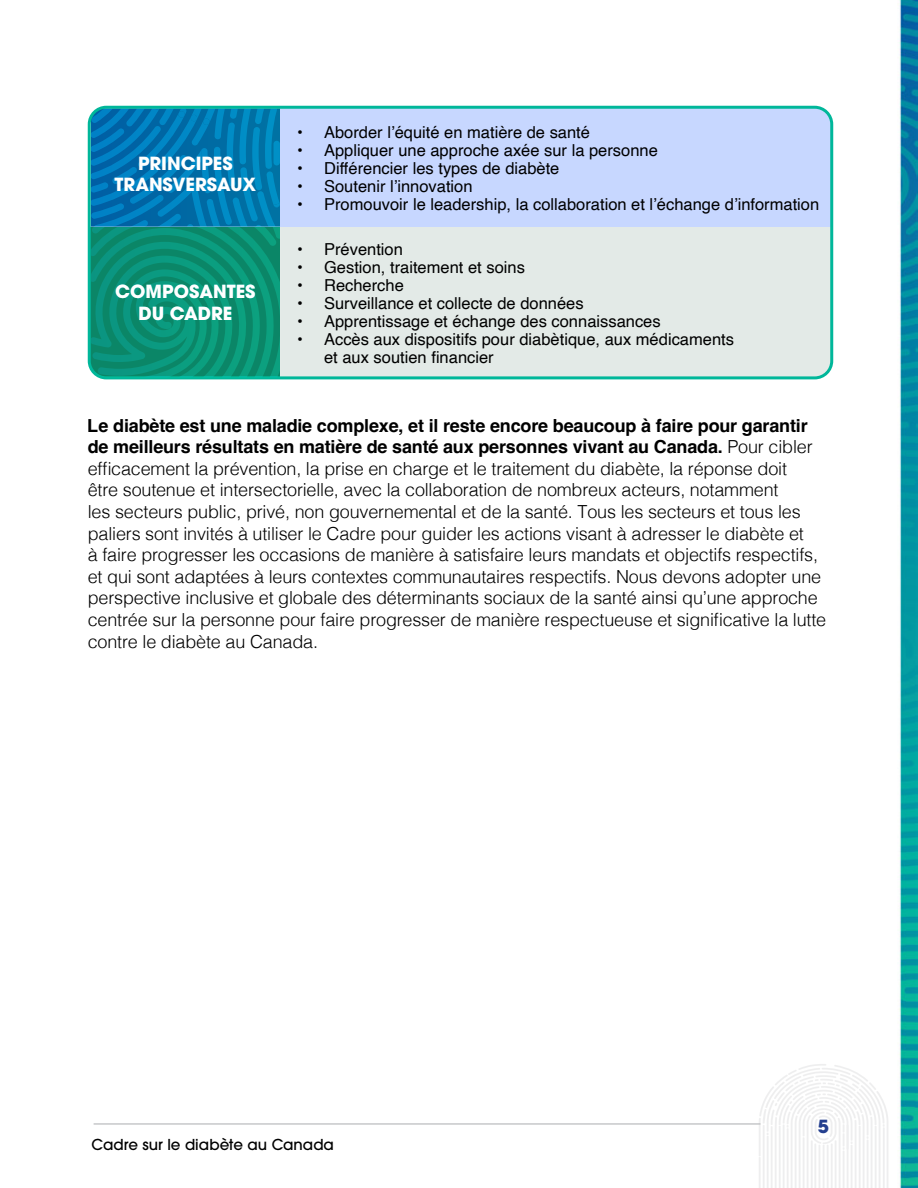
<style>
.page{position:relative;width:918px;height:1188px;background:#fff}
.page>*{position:absolute;margin:0;border:0;box-sizing:border-box;transform-origin:0 0}
.t1{font:300 18px/21.6px "Helvetica";letter-spacing:-.01em;color:#000}
.t2{font:700 18px/21.6px "ITC Avant Garde Pro";color:#fff;text-align:center}
.t3{font:700 18px "ITC Avant Garde Pro";color:#25408f}
.t4{font:16.5px/18px "Helvetica";color:#000}
.t5{font:500 15px "ITC Avant Garde Pro";color:#000}
.s1{font-weight:700}
</style>
<div class="page">
<img style="left:87px;top:0;width:831px;height:1188px">
<hr style="left:94px;top:1123px;width:667px;height:2px;background:#c7c8ca">
<svg style="left:759px;top:1064px;width:130px;height:124px"></svg>
<div style="left:280px;top:108px;width:552px;height:119px;background:#c7d7ff"></div>
<div style="left:280px;top:227px;width:552px;height:151px;background:#e3eae7"></div>
<div style="left:88px;top:106px;width:745px;height:273px;border:3px solid #00b79a;border-radius:17px"></div>
<svg style="left:91px;top:108px;width:189px;height:269px;background:#068690"></svg>
<p class="t2" style="left:115px;top:152px;width:143px">PRINCIPES<br>TRANSVERSAUX</p>
<p class="t2" style="left:115px;top:281px;width:142px">COMPOSANTES<br>DU CADRE</p>
<p class="t4" style="left:297px;top:123px;width:294px">• Aborder l’équité en matière de santé</p>
<p class="t4" style="left:297px;top:141px;width:362px">• Appliquer une approche axée sur la personne</p>
<p class="t4" style="left:297px;top:159px;width:264px">• Différencier les types de diabète</p>
<p class="t4" style="left:297px;top:177px;width:177px">• Soutenir l’innovation</p>
<p class="t4" style="left:297px;top:195px;width:524px">• Promouvoir le leadership, la collaboration et l’échange d’information</p>
<p class="t4" style="left:297px;top:240px;width:107px">• Prévention</p>
<p class="t4" style="left:297px;top:258px;width:229px">• Gestion, traitement et soins</p>
<p class="t4" style="left:297px;top:276px;width:108px">• Recherche</p>
<p class="t4" style="left:297px;top:294px;width:288px">• Surveillance et collecte de données</p>
<p class="t4" style="left:297px;top:312px;width:365px">• Apprentissage et échange des connaissances</p>
<p class="t4" style="left:324px;top:330px;width:411px;text-indent:-27px">• Accès aux dispositifs pour diabètique, aux médicaments et aux soutien financier</p>
<p class="t1" style="left:88px;top:413px;width:740px"><span class="s1">Le diabète est une maladie complexe, et il reste encore beaucoup à faire pour garantir de meilleurs résultats en matière de santé aux personnes vivant au Canada.</span> Pour cibler efficacement la prévention, la prise en charge et le traitement du diabète, la réponse doit<br>être soutenue et intersectorielle, avec la collaboration de nombreux acteurs, notamment<br>les secteurs public, privé, non gouvernemental et de la santé. Tous les secteurs et tous les paliers sont invités à utiliser le Cadre pour guider les actions visant à adresser le diabète et<br>à faire progresser les occasions de manière à satisfaire leurs mandats et objectifs respectifs, et qui sont adaptées à leurs contextes communautaires respectifs. Nous devons adopter une perspective inclusive et globale des déterminants sociaux de la santé ainsi qu’une approche centrée sur la personne pour faire progresser de manière respectueuse et significative la lutte contre le diabète au Canada.</p>
<p class="t5" style="left:92px;top:1135px;width:244px">Cadre sur le diabète au Canada</p>
<p class="t3" style="left:818px;top:1114px;width:13px">5</p>
</div>
